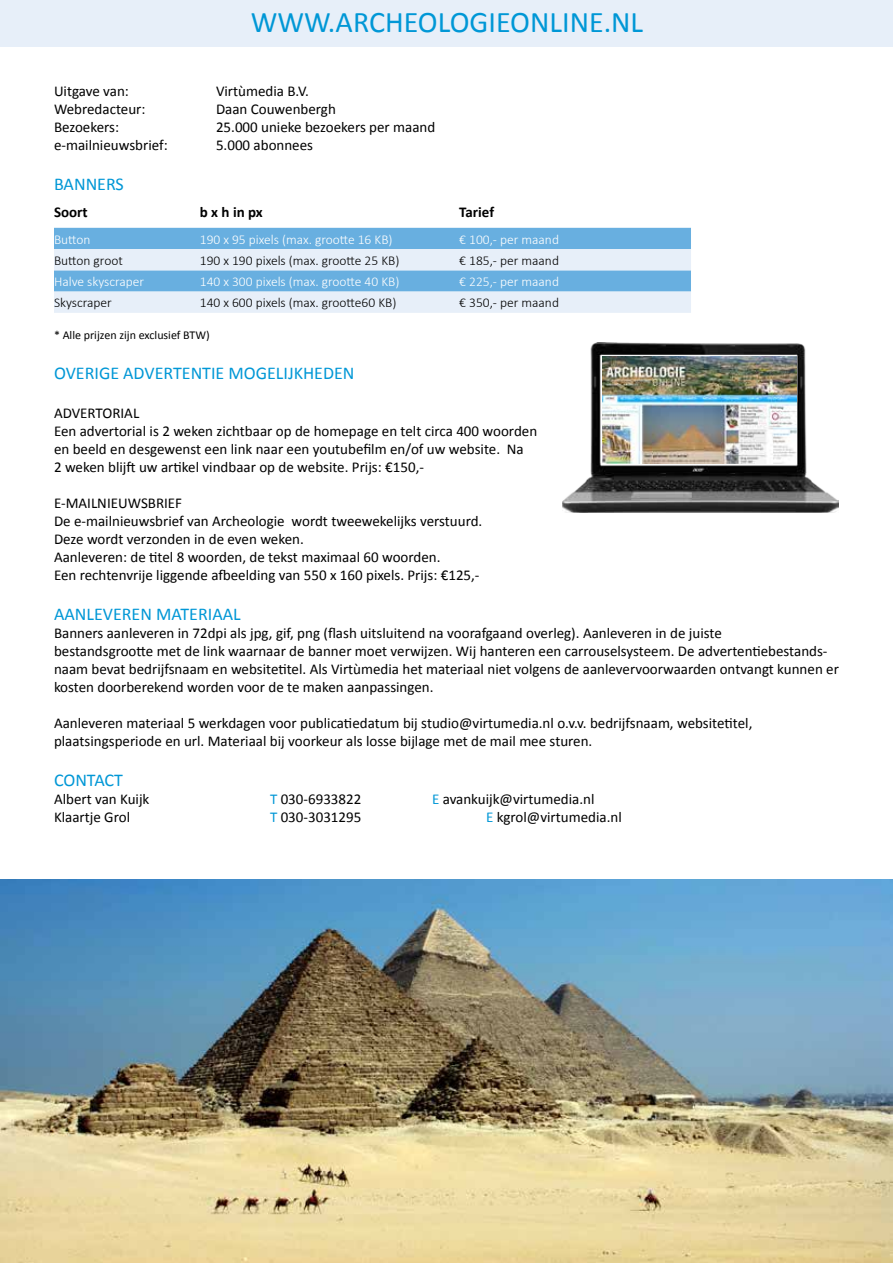
<style>
.page{position:relative;width:893px;height:1263px;background:#fff}
.page>*{position:absolute;margin:0;border:0;box-sizing:border-box;transform-origin:0 0}
.t1{font:30px "Calibri";color:#0097d6}
.t2{font:18px "Calibri";color:#0097d6}
.t3{font:15px/18px "Calibri";color:#000}
.t4{font:700 15px "Calibri";color:#000}
.t5{font:300 13.5px "Calibri";color:#000}
.t6{font:300 13.5px "Calibri";color:#fff}
.t7{font:12px "Calibri";color:#000}
.s1{color:#0097d6}
</style>
<div class="page">
<div style="left:0;top:0;width:893px;height:47px;background:#e7eff9"></div>
<svg style="left:54px;top:227px;width:637px;height:86px;background:#a9cfec"></svg>
<img style="left:563px;top:342px;width:276px;height:170px">
<img style="left:602px;top:356px;width:194px;height:108px">
<img style="left:0;top:879px;width:893px;height:384px">
<h1 class="t1" style="left:251px;top:3px;width:394px">WWW.ARCHEOLOGIEONLINE.NL</h1>
<p class="t3" style="left:54px;top:82px;width:76px">Uitgave van:</p>
<p class="t3" style="left:216px;top:82px;width:95px">Virtùmedia B.V.</p>
<p class="t3" style="left:54px;top:100px;width:93px">Webredacteur:</p>
<p class="t3" style="left:216px;top:100px;width:121px">Daan Couwenbergh</p>
<p class="t3" style="left:54px;top:118px;width:67px">Bezoekers:</p>
<p class="t3" style="left:216px;top:118px;width:221px">25.000 unieke bezoekers per maand</p>
<p class="t3" style="left:54px;top:136px;width:115px">e-mailnieuwsbrief:</p>
<p class="t3" style="left:216px;top:136px;width:99px">5.000 abonnees</p>
<p class="t2" style="left:54px;top:173px;width:71px">BANNERS</p>
<p class="t4" style="left:54px;top:203px;width:35px">Soort</p>
<p class="t4" style="left:200px;top:203px;width:64px">b x h in px</p>
<p class="t4" style="left:459px;top:203px;width:36px">Tarief</p>
<p class="t6" style="left:54px;top:231px;width:38px">Button</p>
<p class="t6" style="left:200px;top:231px;width:194px">190 x 95 pixels (max. grootte 16 KB)</p>
<p class="t6" style="left:459px;top:231px;width:101px">€ 100,- per maand</p>
<p class="t5" style="left:54px;top:252px;width:70px">Button groot</p>
<p class="t5" style="left:200px;top:252px;width:201px">190 x 190 pixels (max. grootte 25 KB)</p>
<p class="t5" style="left:459px;top:252px;width:101px">€ 185,- per maand</p>
<p class="t6" style="left:54px;top:273px;width:92px">Halve skyscraper</p>
<p class="t6" style="left:200px;top:273px;width:201px">140 x 300 pixels (max. grootte 40 KB)</p>
<p class="t6" style="left:459px;top:273px;width:101px">€ 225,- per maand</p>
<p class="t5" style="left:54px;top:294px;width:59px">Skyscraper</p>
<p class="t5" style="left:200px;top:294px;width:198px">140 x 600 pixels (max. grootte60 KB)</p>
<p class="t5" style="left:459px;top:294px;width:101px">€ 350,- per maand</p>
<p class="t7" style="left:54px;top:328px;width:157px">* Alle prijzen zijn exclusief BTW)</p>
<p class="t2" style="left:54px;top:361px;width:302px">OVERIGE ADVERTENTIE MOGELIJKHEDEN</p>
<p class="t3" style="left:54px;top:404px;width:485px">ADVERTORIAL<br>Een advertorial is 2 weken zichtbaar op de homepage en telt circa 400 woorden en beeld en desgewenst een link naar een youtubefilm en/of uw website. Na<br>2 weken blijft uw artikel vindbaar op de website. Prijs: €150,-</p>
<p class="t3" style="left:54px;top:494px;width:430px">E-MAILNIEUWSBRIEF<br>De e-mailnieuwsbrief van Archeologie wordt tweewekelijks verstuurd.<br>Deze wordt verzonden in de even weken.<br>Aanleveren: de titel 8 woorden, de tekst maximaal 60 woorden.<br>Een rechtenvrije liggende afbeelding van 550 x 160 pixels. Prijs: €125,-</p>
<p class="t2" style="left:54px;top:603px;width:188px">AANLEVEREN MATERIAAL</p>
<p class="t3" style="left:54px;top:624px;width:786px">Banners aanleveren in 72dpi als jpg, gif, png (flash uitsluitend na voorafgaand overleg). Aanleveren in de juiste<br>bestandsgrootte met de link waarnaar de banner moet verwijzen. Wij hanteren een carrouselsysteem. De advertentiebestands&shy;naam bevat bedrijfsnaam en websitetitel. Als Virtùmedia het materiaal niet volgens de aanlevervoorwaarden ontvangt kunnen er kosten doorberekend worden voor de te maken aanpassingen.</p>
<p class="t3" style="left:54px;top:714px;width:700px">Aanleveren materiaal 5 werkdagen voor publicatiedatum bij studio@virtumedia.nl o.v.v. bedrijfsnaam, websitetitel, plaatsingsperiode en url. Materiaal bij voorkeur als losse bijlage met de mail mee sturen.</p>
<p class="t2" style="left:54px;top:768px;width:71px">CONTACT</p>
<p class="t3" style="left:54px;top:790px;width:97px">Albert van Kuijk</p>
<p class="t3" style="left:270px;top:790px;width:93px"><span class="s1">T</span> 030-6933822</p>
<p class="t3" style="left:432px;top:790px;width:164px"><span class="s1">E</span> avankuijk@virtumedia.nl</p>
<p class="t3" style="left:54px;top:808px;width:78px">Klaartje Grol</p>
<p class="t3" style="left:270px;top:808px;width:93px"><span class="s1">T</span> 030-3031295</p>
<p class="t3" style="left:486px;top:808px;width:137px"><span class="s1">E</span> kgrol@virtumedia.nl</p>
</div>
